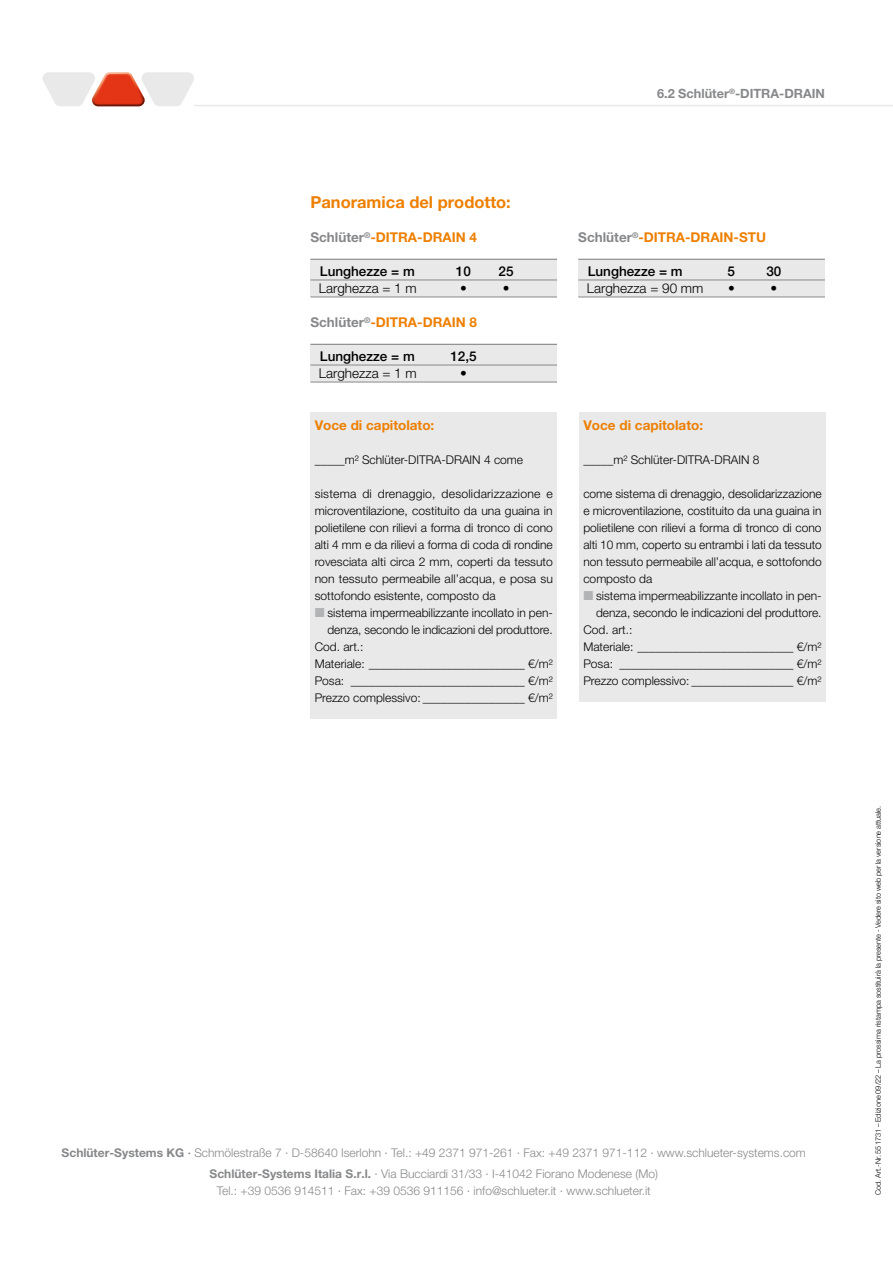
<style>
.page{position:relative;width:893px;height:1263px;background:#fff}
.page>*{position:absolute;margin:0;border:0;box-sizing:border-box;transform-origin:0 0}
.t1{font:700 16.5px "Helvetica Neue LT Pro";color:#ee7f00}
.t2{font:700 13.5px "Helvetica Neue LT Pro";color:#ee7f00}
.t3{font:500 13.5px "Helvetica Neue LT Pro";color:#000}
.t4{font:300 13.5px "Helvetica Neue LT Pro";color:#000}
.t5{font:700 12.75px "Helvetica Neue LT Pro";color:#87888a}
.t6{font:300 12px/17px "Helvetica Neue LT Pro";color:#000;text-align:justify}
.t7{font:300 12px/21.3px "Helvetica Neue LT Pro";color:#87888a;text-align:center}
.t8{font:300 7.5px "Helvetica Neue LT Pro";letter-spacing:-.005em;color:#000}
.s1{color:#87888a}
.s2{font-weight:700}
.s3{font-weight:500}
</style>
<div class="page">
<hr style="left:194px;top:105px;width:699px;height:1px;background:#e9e9ea">
<svg style="left:43px;top:72px;width:151px;height:34px"></svg>
<div style="left:310px;top:259px;width:247px;height:38px;background:#e9e9ea"></div>
<div style="left:310px;top:344px;width:247px;height:38px;background:#e9e9ea"></div>
<hr style="left:310px;top:259px;width:247px;height:1px;background:#87888a">
<hr style="left:310px;top:280px;width:247px;height:1px;background:#87888a">
<hr style="left:310px;top:297px;width:247px;height:1px;background:#87888a">
<hr style="left:310px;top:344px;width:247px;height:1px;background:#87888a">
<hr style="left:310px;top:365px;width:247px;height:1px;background:#87888a">
<hr style="left:310px;top:382px;width:247px;height:1px;background:#87888a">
<div style="left:310px;top:412px;width:247px;height:307px;background:#e9e9ea"></div>
<div style="left:578px;top:259px;width:247px;height:38px;background:#e9e9ea"></div>
<hr style="left:578px;top:259px;width:247px;height:1px;background:#87888a">
<hr style="left:578px;top:280px;width:247px;height:1px;background:#87888a">
<hr style="left:578px;top:297px;width:247px;height:1px;background:#87888a">
<div style="left:579px;top:412px;width:247px;height:290px;background:#e9e9ea"></div>
<p class="t5" style="left:657px;top:86px;width:169px">6.2 Schlüter<sup>®</sup>-DITRA-DRAIN</p>
<h1 class="t1" style="left:310px;top:192px;width:202px">Panoramica del prodotto:</h1>
<p class="t2" style="left:310px;top:229px;width:168px"><span class="s1">Schlüter</span><sup>®</sup>-DITRA-DRAIN 4</p>
<p class="t3" style="left:320px;top:264px;width:96px">Lunghezze = m</p>
<p class="t3" style="left:456px;top:264px;width:17px">10</p>
<p class="t3" style="left:498px;top:264px;width:17px">25</p>
<p class="t4" style="left:319px;top:280px;width:99px">Larghezza = 1 m</p>
<p class="t4" style="left:460px;top:280px;width:8px">•</p>
<p class="t4" style="left:503px;top:280px;width:8px">•</p>
<p class="t2" style="left:310px;top:314px;width:168px"><span class="s1">Schlüter</span><sup>®</sup>-DITRA-DRAIN 8</p>
<p class="t3" style="left:320px;top:349px;width:96px">Lunghezze = m</p>
<p class="t3" style="left:450px;top:349px;width:28px">12,5</p>
<p class="t4" style="left:319px;top:365px;width:99px">Larghezza = 1 m</p>
<p class="t4" style="left:460px;top:365px;width:8px">•</p>
<p class="t2" style="left:315px;top:416px;width:121px">Voce di capitolato:</p>
<p class="t6" style="left:315px;top:450px;width:210px">_____m² Schlüter-DITRA-DRAIN 4 come</p>
<p class="t6" style="left:315px;top:484px;width:240px">sistema di drenaggio, desolidarizzazione e microventilazione, costituito da una guaina in polietilene con rilievi a forma di tronco di cono alti 4 mm e da rilievi a forma di coda di rondine rovesciata alti circa 2 mm, coperti da tessuto non tessuto permeabile all’acqua, e posa su sottofondo esistente, composto da</p>
<p class="t6" style="left:327px;top:604px;width:227px">sistema impermeabilizzante incollato in pen-</p>
<p class="t6" style="left:327px;top:621px;width:227px">denza, secondo le indicazioni del produttore.</p>
<p class="t6" style="left:315px;top:638px;width:50px">Cod. art.:</p>
<p class="t6" style="left:315px;top:655px;width:240px">Materiale: __________________________ €/m²</p>
<p class="t6" style="left:315px;top:672px;width:240px">Posa: _____________________________ €/m²</p>
<p class="t6" style="left:315px;top:689px;width:240px">Prezzo complessivo: _________________ €/m²</p>
<p class="t2" style="left:578px;top:229px;width:189px"><span class="s1">Schlüter</span><sup>®</sup>-DITRA-DRAIN-STU</p>
<p class="t3" style="left:588px;top:264px;width:96px">Lunghezze = m</p>
<p class="t3" style="left:728px;top:264px;width:9px">5</p>
<p class="t3" style="left:766px;top:264px;width:17px">30</p>
<p class="t4" style="left:587px;top:280px;width:118px">Larghezza = 90 mm</p>
<p class="t4" style="left:728px;top:280px;width:8px">•</p>
<p class="t4" style="left:770px;top:280px;width:8px">•</p>
<p class="t2" style="left:583px;top:416px;width:121px">Voce di capitolato:</p>
<p class="t6" style="left:583px;top:450px;width:178px">_____m² Schlüter-DITRA-DRAIN 8</p>
<p class="t6" style="left:583px;top:484px;width:240px">come sistema di drenaggio, desolidarizzazione e microventilazione, costituito da una guaina in polietilene con rilievi a forma di tronco di cono alti 10 mm, coperto su entrambi i lati da tessuto non tessuto permeabile all’acqua, e sottofondo composto da</p>
<p class="t6" style="left:596px;top:587px;width:227px">sistema impermeabilizzante incollato in pen-</p>
<p class="t6" style="left:596px;top:604px;width:227px">denza, secondo le indicazioni del produttore.</p>
<p class="t6" style="left:583px;top:621px;width:50px">Cod. art.:</p>
<p class="t6" style="left:583px;top:638px;width:240px">Materiale: __________________________ €/m²</p>
<p class="t6" style="left:583px;top:655px;width:240px">Posa: _____________________________ €/m²</p>
<p class="t6" style="left:583px;top:672px;width:240px">Prezzo complessivo: _________________ €/m²</p>
<p class="t7" style="left:62px;top:1141px;width:746px"><span class="s2">Schlüter-Systems KG</span> <span class="s3">·</span> Schmölestraße 7 · D-58640 Iserlohn · Tel.: +49 2371 971-261 · Fax: +49 2371 971-112 · www.schlueter-systems.com<br><span class="s2">Schlüter-Systems Italia S.r.l.</span> · Via Bucciardi 31/33 · I-41042 Fiorano Modenese (Mo)</p>
<p class="t7" style="left:217px;top:1180px;width:436px">Tel.: +39 0536 914511 · Fax: +39 0536 911156 · info@schlueter.it · www.schlueter.it</p>
<p class="t8" style="left:873px;top:1195px;width:391px;rotate:-90deg">Cod. Art.-Nr. 551731 – Edizione 09/22 – La prossima ristampa sostituirà la presente - Vedere sito web per la versione attuale.</p>
</div>
